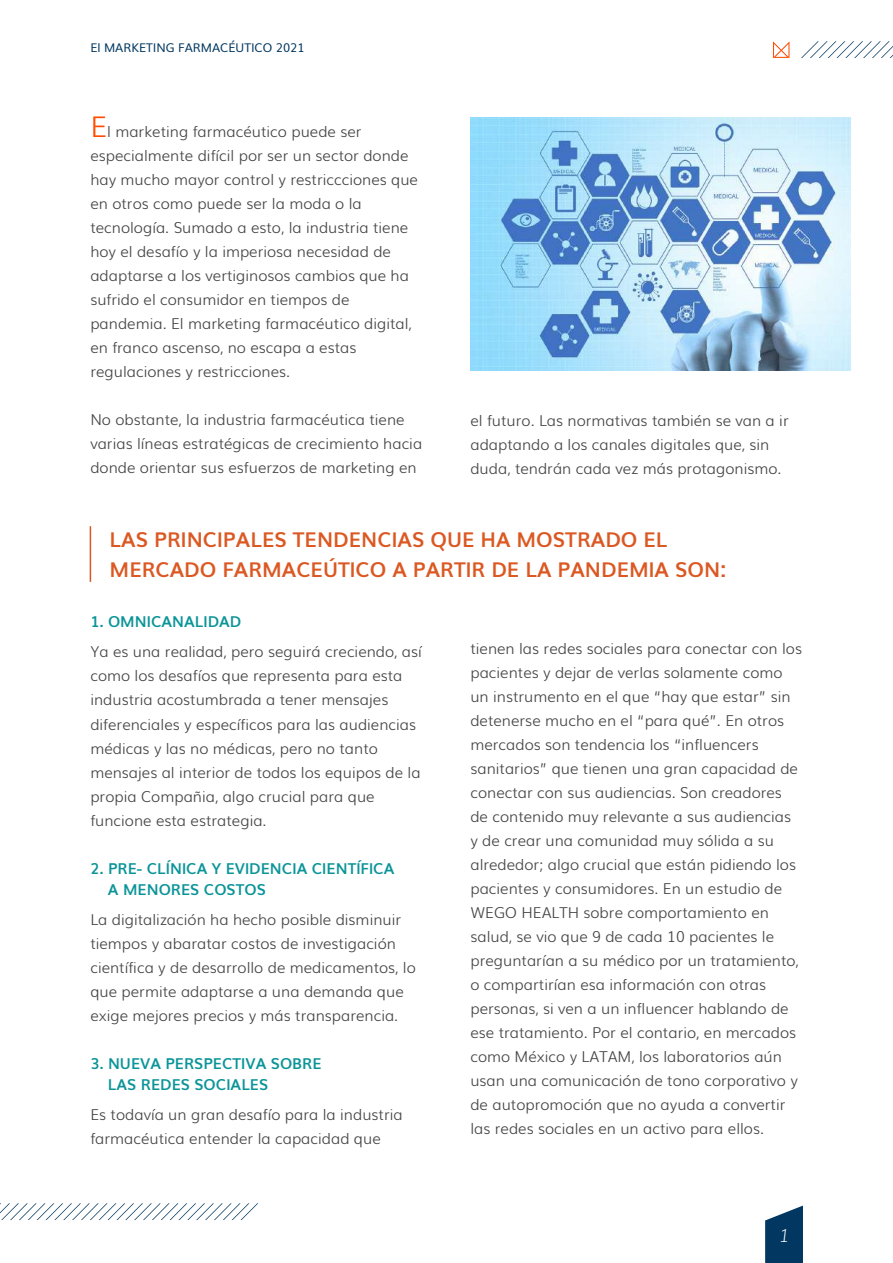
<style>
.page{position:relative;width:893px;height:1263px;background:#fff}
.page>*{position:absolute;margin:0;border:0;box-sizing:border-box;transform-origin:0 0}
.t1{font:700 20.4px/29.2px "Muli";color:#db5822}
.t2{font:italic 200 18px "Muli";color:#fff}
.t3{font:300 15px/24px "Muli";color:#444242}
.t4{font:700 15px/21px "Muli";color:#0b9498}
.t5{font:12px "Muli";color:#013760}
.s1{font-size:28.5px;color:#ff4c00}
</style>
<div class="page">
<svg style="left:765px;top:1205px;width:38px;height:58px;background:#255376"></svg>
<svg style="left:0;top:1203px;width:258px;height:17px"></svg>
<svg style="left:773px;top:41px;width:16px;height:17px"></svg>
<svg style="left:801px;top:41px;width:92px;height:17px"></svg>
<img style="left:470px;top:117px;width:380px;height:253px">
<hr style="left:90px;top:526px;width:1px;height:56px;background:#db5822">
<p class="t5" style="left:90px;top:38px;width:216px">El MARKETING FARMACÉUTICO 2021</p>
<p class="t3" style="left:90px;top:119px;width:329px"><span class="s1">E</span>l marketing farmacéutico puede ser especialmente difícil por ser un sector donde hay mucho mayor control y restriccciones que en otros como puede ser la moda o la tecnología. Sumado a esto, la industria tiene hoy el desafío y la imperiosa necesidad de adaptarse a los vertiginosos cambios que ha sufrido el consumidor en tiempos de pandemia. El marketing farmacéutico digital, en franco ascenso, no escapa a estas regulaciones y restricciones.</p>
<p class="t3" style="left:90px;top:407px;width:333px">No obstante, la industria farmacéutica tiene varias líneas estratégicas de crecimiento hacia donde orientar sus esfuerzos de marketing en</p>
<p class="t3" style="left:470px;top:407px;width:320px">el futuro. Las normativas también se van a ir adaptando a los canales digitales que, sin duda, tendrán cada vez más protagonismo.</p>
<h1 class="t1" style="left:110px;top:524px;width:618px">LAS PRINCIPALES TENDENCIAS QUE HA MOSTRADO EL<br>MERCADO FARMACEÚTICO A PARTIR DE LA PANDEMIA SON:</h1>
<p class="t4" style="left:90px;top:611px;width:153px">1. OMNICANALIDAD</p>
<p class="t3" style="left:90px;top:639px;width:333px">Ya es una realidad, pero seguirá creciendo, así como los desafíos que representa para esta industria acostumbrada a tener mensajes diferenciales y específicos para las audiencias médicas y las no médicas, pero no tanto mensajes al interior de todos los equipos de la propia Compañia, algo crucial para que funcione esta estrategia.</p>
<p class="t4" style="left:108px;top:857px;width:288px;text-indent:-18px">2. PRE- CLÍNICA Y EVIDENCIA CIENTÍFICA<br>A MENORES COSTOS</p>
<p class="t3" style="left:90px;top:906px;width:327px">La digitalización ha hecho posible disminuir tiempos y abaratar costos de investigación científica y de desarrollo de medicamentos, lo que permite adaptarse a una demanda que exige mejores precios y más transparencia.</p>
<p class="t4" style="left:108px;top:1052px;width:215px;text-indent:-18px">3. NUEVA PERSPECTIVA SOBRE<br>LAS REDES SOCIALES</p>
<p class="t3" style="left:90px;top:1101px;width:314px">Es todavía un gran desafío para la industria farmacéutica entender la capacidad que</p>
<p class="t3" style="left:470px;top:635px;width:333px">tienen las redes sociales para conectar con los pacientes y dejar de verlas solamente como un instrumento en el que “hay que estar” sin detenerse mucho en el “para qué”. En otros mercados son tendencia los “influencers sanitarios” que tienen una gran capacidad de conectar con sus audiencias. Son creadores de contenido muy relevante a sus audiencias y de crear una comunidad muy sólida a su alrededor; algo crucial que están pidiendo los pacientes y consumidores. En un estudio de WEGO HEALTH sobre comportamiento en salud, se vio que 9 de cada 10 pacientes le preguntarían a su médico por un tratamiento, o compartirían esa información con otras personas, si ven a un influencer hablando de ese tratamiento. Por el contario, en mercados como México y LATAM, los laboratorios aún usan una comunicación de tono corporativo y de autopromoción que no ayuda a convertir las redes sociales en un activo para ellos.</p>
<p class="t2" style="left:779px;top:1221px;width:12px">1</p>
</div>
